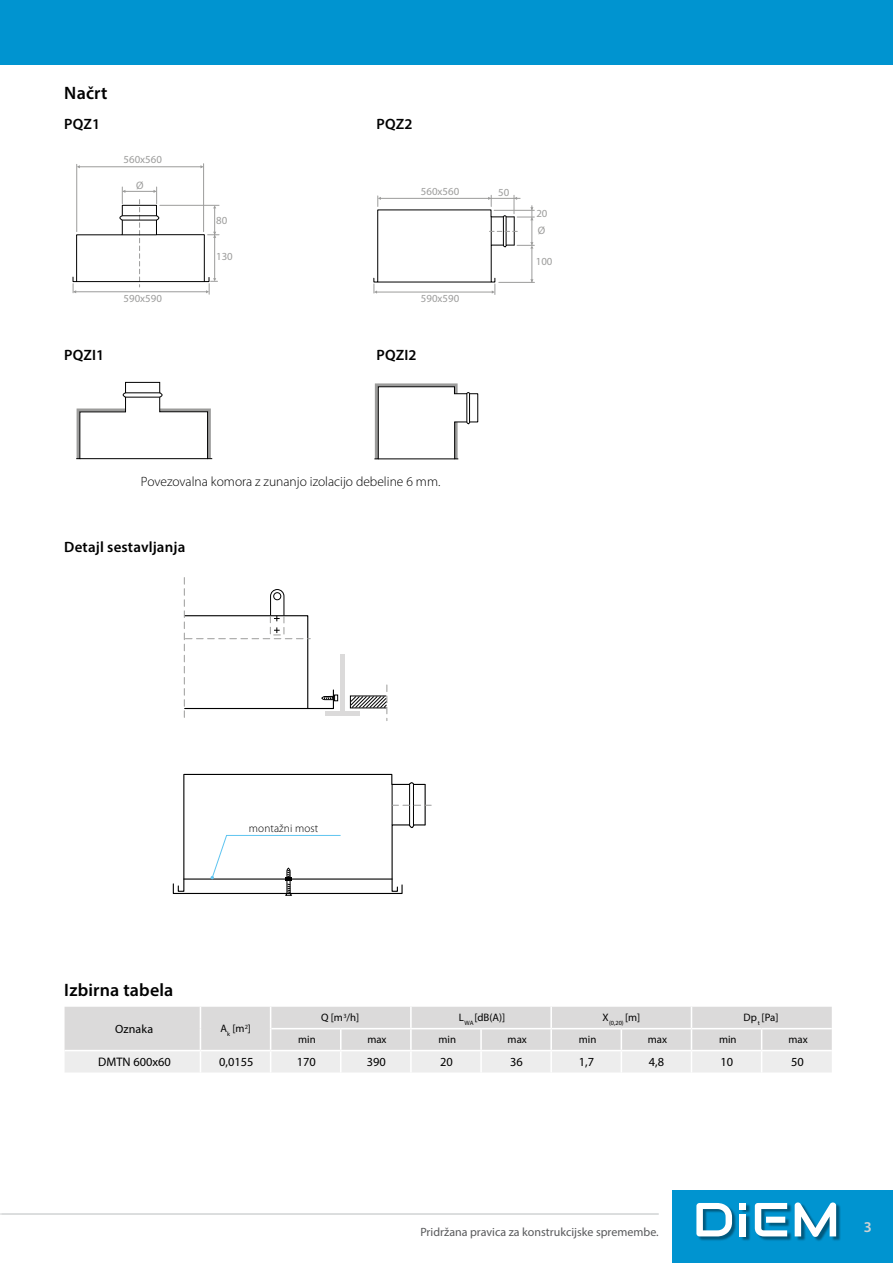
<style>
.page{position:relative;width:893px;height:1263px;background:#fff}
.page>*{position:absolute;margin:0;border:0;box-sizing:border-box;transform-origin:0 0}
.t1{font:600 18px "Myriad Pro";letter-spacing:.01em;color:#000}
.t2{font:600 15px "Myriad Pro";letter-spacing:.01em;color:#000}
.t3{font:600 15px "Myriad Pro";color:#d1d3d4}
.t4{font:300 13.5px "Myriad Pro";color:#000}
.t5{font:condensed 12.3px "Helvetica Neue LT Std";color:#000}
.t6{font:700 condensed 12.3px "Helvetica Neue LT Std";color:#000}
.t7{font:12px "Myriad Pro";color:#58595b}
.t8{font:12px "Myriad Pro";letter-spacing:.01em;color:#000}
.t9{font:300 11.25px "Myriad Pro";letter-spacing:.01em;color:#000}
.t10{font:condensed 10.8px "Helvetica Neue LT Std";color:#000}
.t11{font:condensed 10.8px "Helvetica Neue LT Std";color:#9c9c9b}
.t12{font:condensed 9px "Helvetica Neue LT Std";color:#000}
.t13{font:condensed 6.3px "Helvetica Neue LT Std";color:#000}
</style>
<div class="page">
<div style="left:672px;top:1191px;width:221px;height:72px;background:#0094d0"></div>
<div style="left:0;top:0;width:893px;height:64px;background:#0094d0"></div>
<svg style="left:72px;top:187px;width:147px;height:107px"></svg>
<hr style="left:74px;top:291px;width:133px;height:1px;background:#9c9c9b">
<hr style="left:76px;top:164px;width:1px;height:68px;background:#9c9c9b">
<hr style="left:203px;top:164px;width:1px;height:68px;background:#9c9c9b">
<hr style="left:79px;top:167px;width:123px;height:1px;background:#9c9c9b">
<svg style="left:76px;top:382px;width:137px;height:78px"></svg>
<hr style="left:80px;top:458px;width:128px;height:1px;background:#000">
<hr style="left:126px;top:393px;width:34px;height:1px;background:#000">
<hr style="left:126px;top:397px;width:34px;height:1px;background:#000">
<svg style="left:65px;top:1007px;width:767px;height:65px;background:#e2e1e1"></svg>
<div style="left:326px;top:711px;width:34px;height:5px;background:#dbdada"></div>
<hr style="left:341px;top:654px;width:4px;height:60px;background:#dbdada">
<svg style="left:350px;top:685px;width:38px;height:36px"></svg>
<svg style="left:184px;top:577px;width:154px;height:141px"></svg>
<div style="left:270px;top:616px;width:14px;height:19px;border:1px dashed #9c9c9b"></div>
<svg style="left:172px;top:773px;width:259px;height:123px"></svg>
<svg style="left:373px;top:195px;width:161px;height:99px"></svg>
<svg style="left:374px;top:383px;width:97px;height:77px"></svg>
<div style="left:469px;top:393px;width:9px;height:29px;border:1px solid #000"></div>
<hr style="left:0;top:1213px;width:659px;height:1px;background:#d1d3d4">
<div style="left:697px;top:1203px;width:144px;height:39px;background:#000;opacity:.4"></div>
<svg style="left:696px;top:1203px;width:36px;height:33px"></svg>
<div style="left:740px;top:1213px;width:6px;height:23px;background:#fff"></div>
<svg style="left:755px;top:1203px;width:32px;height:33px"></svg>
<svg style="left:795px;top:1202px;width:41px;height:35px"></svg>
<svg style="left:740px;top:1203px;width:6px;height:6px"></svg>
<h1 class="t1" style="left:64px;top:81px;width:45px">Načrt</h1>
<h2 class="t2" style="left:64px;top:115px;width:37px">PQZ1</h2>
<p class="t11" style="left:124px;top:153px;width:40px">560x560</p>
<p class="t11" style="left:136px;top:179px;width:9px">Ø</p>
<h2 class="t2" style="left:64px;top:345px;width:42px">PQZI1</h2>
<p class="t11" style="left:124px;top:292px;width:40px">590x590</p>
<p class="t11" style="left:216px;top:213px;width:13px">80</p>
<p class="t11" style="left:216px;top:249px;width:18px">130</p>
<p class="t11" style="left:221px;top:221px;width:9px">Ø</p>
<p class="t11" style="left:216px;top:256px;width:13px">80</p>
<h2 class="t2" style="left:377px;top:115px;width:37px">PQZ2</h2>
<p class="t11" style="left:421px;top:185px;width:40px">560x560</p>
<p class="t11" style="left:498px;top:185px;width:13px">50</p>
<p class="t11" style="left:421px;top:292px;width:40px">590x590</p>
<p class="t11" style="left:422px;top:297px;width:18px">100</p>
<h2 class="t2" style="left:377px;top:345px;width:42px">PQZI2</h2>
<p class="t11" style="left:536px;top:207px;width:13px">20</p>
<p class="t11" style="left:538px;top:224px;width:9px">Ø</p>
<p class="t11" style="left:536px;top:255px;width:18px">100</p>
<p class="t4" style="left:141px;top:474px;width:301px">Povezovalna komora z zunanjo izolacijo debeline 6 mm.</p>
<h2 class="t2" style="left:64px;top:537px;width:122px">Detajl sestavljanja</h2>
<p class="t9" style="left:249px;top:821px;width:71px">montažni most</p>
<h1 class="t1" style="left:64px;top:978px;width:111px">Izbirna tabela</h1>
<p class="t8" style="left:115px;top:1021px;width:40px">Oznaka</p>
<p class="t10" style="left:321px;top:1011px;width:40px">Q [m<sup>3</sup>/h]</p>
<p class="t10" style="left:459px;top:1011px;width:48px">L<sub>WA</sub> [dB(A)]</p>
<p class="t13" style="left:602px;top:1019px;width:39px"><sup>X</sup>(0,20) <sup>[m]</sup></p>
<p class="t10" style="left:744px;top:1011px;width:36px">Dp<sub>t</sub> [Pa]</p>
<p class="t10" style="left:220px;top:1022px;width:32px">A<sub>k</sub> [m<sup>2</sup>]</p>
<p class="t10" style="left:298px;top:1033px;width:19px">min</p>
<p class="t10" style="left:367px;top:1033px;width:21px">max</p>
<p class="t10" style="left:438px;top:1033px;width:19px">min</p>
<p class="t10" style="left:508px;top:1033px;width:21px">max</p>
<p class="t10" style="left:579px;top:1033px;width:19px">min</p>
<p class="t10" style="left:648px;top:1033px;width:21px">max</p>
<p class="t10" style="left:719px;top:1033px;width:19px">min</p>
<p class="t10" style="left:789px;top:1033px;width:21px">max</p>
<p class="t12" style="left:206px;top:1051px;width:56px"><sup>X</sup>(0,20) <sup>[m]</sup></p>
<p class="t6" style="left:98px;top:1055px;width:74px">DMTN 600x60</p>
<p class="t5" style="left:219px;top:1055px;width:36px">0,0155</p>
<p class="t5" style="left:297px;top:1055px;width:21px">170</p>
<p class="t5" style="left:367px;top:1055px;width:21px">390</p>
<p class="t5" style="left:440px;top:1055px;width:14px">20</p>
<p class="t5" style="left:510px;top:1055px;width:14px">36</p>
<p class="t5" style="left:579px;top:1055px;width:17px">1,7</p>
<p class="t5" style="left:649px;top:1055px;width:17px">4,8</p>
<p class="t5" style="left:721px;top:1055px;width:14px">10</p>
<p class="t5" style="left:791px;top:1055px;width:14px">50</p>
<p class="t7" style="left:420px;top:1225px;width:240px">Pridržana pravica za konstrukcijske spremembe.</p>
<h2 class="t3" style="left:864px;top:1217px;width:10px">3</h2>
</div>
